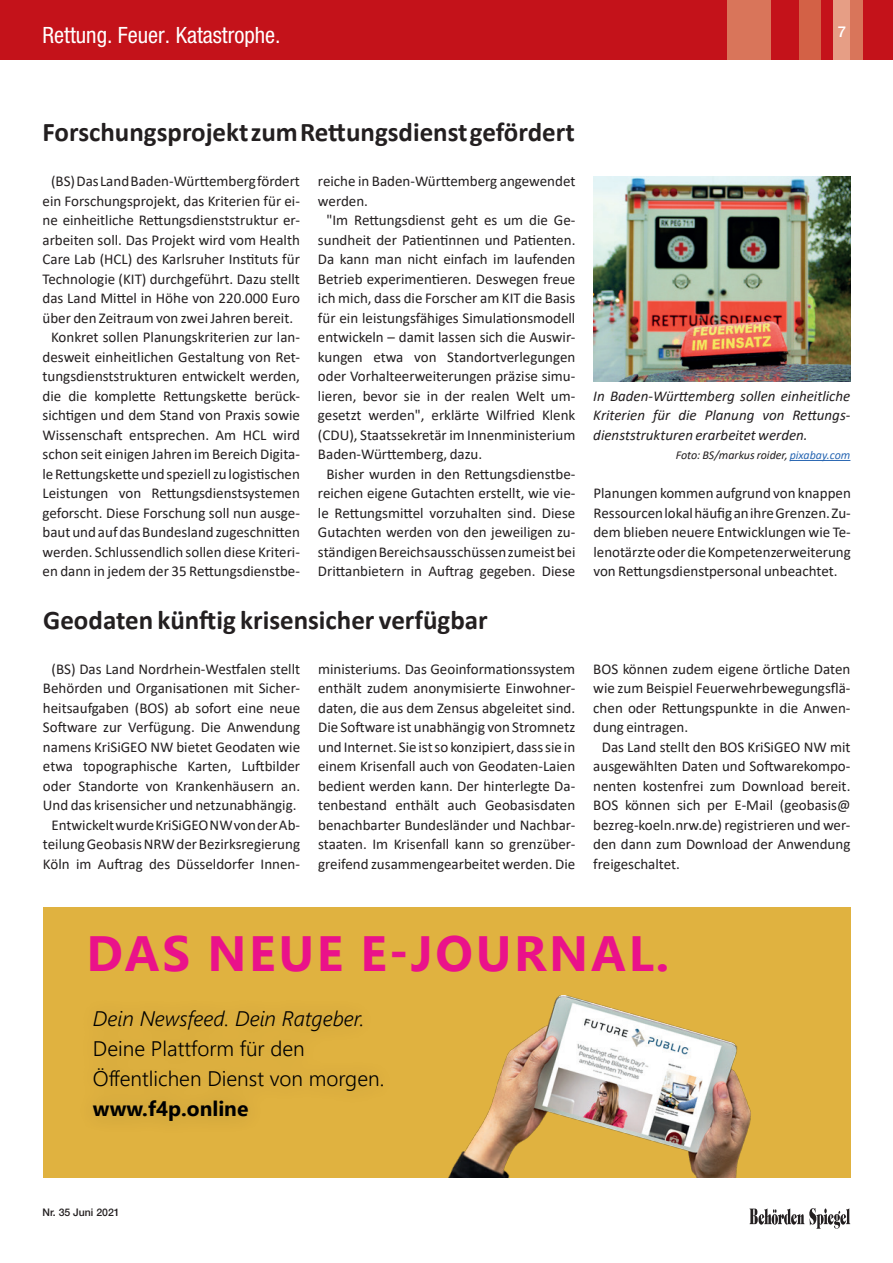
<style>
.page{position:relative;width:893px;height:1263px;background:#fff}
.page>*{position:absolute;margin:0;border:0;box-sizing:border-box;transform-origin:0 0}
.t1{font:700 49.5px "Segoe UI";letter-spacing:.055em;color:#ea128a}
.t2{font:700 27px "Calibri";color:#231f20}
.t3{font:condensed 22.5px "Helvetica Neue";color:#fff}
.t4{font:300 21px/30px "Segoe UI";color:#000001}
.t5{font:italic 300 21px "Segoe UI";color:#000001}
.t6{font:700 21px "Segoe UI";color:#000001}
.t7{font:15px/19.5px "Calibri";color:#231f20;text-align:center}
.t8{font:italic 15px/19.5px "Calibri";color:#231f20;text-align:justify}
.t9{font:500 15px "Helvetica Neue";color:#fff}
.t10{font:italic 12px "Calibri";color:#231f20}
.t11{font:500 10.5px "Helvetica Neue";color:#231f20}
.s1{color:#2a68b3}
</style>
<div class="page">
<div style="left:0;top:0;width:893px;height:60px;background:#c4121a"></div>
<div style="left:799px;top:0;width:21px;height:60px;background:#d36146"></div>
<div style="left:727px;top:0;width:43px;height:60px;background:#d9755a"></div>
<div style="left:833px;top:0;width:24px;height:60px;background:#e69e85"></div>
<div style="left:850px;top:0;width:13px;height:60px;background:#d9755a"></div>
<svg style="left:749px;top:1208px;width:101px;height:21px"></svg>
<div style="left:43px;top:908px;width:808px;height:270px;background:#e0b240"></div>
<img style="left:448px;top:995px;width:303px;height:183px">
<div style="left:75px;top:993px;width:324px;height:146px;background:#dcaf3f"></div>
<hr style="left:790px;top:460px;width:60px;height:1px;background:#2a68b3">
<img style="left:593px;top:176px;width:257px;height:205px">
<h3 class="t3" style="left:43px;top:22px;width:240px">Rettung. Feuer. Katastrophe.</h3>
<p class="t9" style="left:838px;top:23px;width:10px">7</p>
<h2 class="t2" style="left:43px;top:113px;width:534px">Forschungsprojekt zum Rettungsdienst gefördert</h2>
<p class="t7" style="left:43px;top:171px;width:259px">(BS) Das Land Baden-Württemberg fördert ein Forschungsprojekt, das Kriterien für ei&shy;ne einheitliche Rettungsdienststruktur er&shy;arbeiten soll. Das Projekt wird vom Health Care Lab (HCL) des Karlsruher Instituts für Technologie (KIT) durchgeführt. Dazu stellt das Land Mittel in Höhe von 220.000 Euro über den Zeitraum von zwei Jahren bereit.<br>Konkret sollen Planungskriterien zur lan&shy;desweit einheitlichen Gestaltung von Ret&shy;tungsdienststrukturen entwickelt werden, die die komplette Rettungskette berück&shy;sichtigen und dem Stand von Praxis sowie Wissenschaft entsprechen. Am HCL wird schon seit einigen Jahren im Bereich Digita&shy;le Rettungskette und speziell zu logistischen Leistungen von Rettungsdienstsystemen geforscht. Diese Forschung soll nun ausge&shy;baut und auf das Bundesland zugeschnitten werden. Schlussendlich sollen diese Kriteri&shy;en dann in jedem der 35 Rettungsdienstbe-</p>
<p class="t7" style="left:318px;top:171px;width:259px">reiche in Baden-Württemberg angewendet</p>
<p class="t7" style="left:318px;top:190px;width:52px">werden.</p>
<p class="t7" style="left:326px;top:210px;width:250px">"Im Rettungsdienst geht es um die Ge-</p>
<p class="t7" style="left:318px;top:229px;width:259px">sundheit der Patientinnen und Patienten.</p>
<p class="t7" style="left:318px;top:249px;width:259px">Da kann man nicht einfach im laufenden</p>
<p class="t7" style="left:318px;top:268px;width:259px">Betrieb experimentieren. Deswegen freue</p>
<p class="t7" style="left:318px;top:288px;width:259px">ich mich, dass die Forscher am KIT die Basis</p>
<p class="t7" style="left:318px;top:307px;width:259px">für ein leistungsfähiges Simulationsmodell</p>
<p class="t7" style="left:318px;top:327px;width:259px">entwickeln – damit lassen sich die Auswir-</p>
<p class="t7" style="left:318px;top:346px;width:259px">kungen etwa von Standortverlegungen</p>
<p class="t7" style="left:318px;top:366px;width:259px">oder Vorhalteerweiterungen präzise simu-</p>
<p class="t7" style="left:318px;top:385px;width:259px">lieren, bevor sie in der realen Welt um-</p>
<p class="t7" style="left:318px;top:405px;width:259px">gesetzt werden", erklärte Wilfried Klenk</p>
<p class="t7" style="left:318px;top:424px;width:259px">(CDU), Staatssekretär im Innenministerium</p>
<p class="t7" style="left:318px;top:444px;width:166px">Baden-Württemberg, dazu.</p>
<p class="t7" style="left:326px;top:463px;width:250px">Bisher wurden in den Rettungsdienstbe-</p>
<p class="t7" style="left:318px;top:483px;width:259px">reichen eigene Gutachten erstellt, wie vie-</p>
<p class="t7" style="left:318px;top:502px;width:259px">le Rettungsmittel vorzuhalten sind. Diese</p>
<p class="t7" style="left:318px;top:522px;width:259px">Gutachten werden von den jeweiligen zu-</p>
<p class="t7" style="left:318px;top:541px;width:259px">ständigen Bereichsausschüssen zumeist bei</p>
<p class="t7" style="left:318px;top:561px;width:259px">Drittanbietern in Auftrag gegeben. Diese</p>
<h2 class="t2" style="left:43px;top:601px;width:446px">Geodaten künftig krisensicher verfügbar</h2>
<p class="t8" style="left:593px;top:385px;width:259px">In Baden-Württemberg sollen einheitliche Kriterien für die Planung von Rettungs&shy;dienststrukturen erarbeitet werden.</p>
<p class="t10" style="left:676px;top:447px;width:176px">Foto: BS/markus roider, <span class="s1">pixabay.com</span></p>
<p class="t7" style="left:593px;top:483px;width:259px;text-align:justify">Planungen kommen aufgrund von knappen Ressourcen lokal häufig an ihre Grenzen. Zu&shy;dem blieben neuere Entwicklungen wie Te&shy;lenotärzte oder die Kompetenzerweiterung von Rettungsdienstpersonal unbeachtet.</p>
<p class="t7" style="left:43px;top:658px;width:259px">(BS) Das Land Nordrhein-Westfalen stellt Behörden und Organisationen mit Sicher&shy;heitsaufgaben (BOS) ab sofort eine neue Software zur Verfügung. Die Anwendung namens KriSiGEO NW bietet Geodaten wie etwa topographische Karten, Luftbilder oder Standorte von Krankenhäusern an.<br>Und das krisensicher und netzunabhängig.<br>Entwickelt wurde KriSiGEO NW von der Ab&shy;teilung Geobasis NRW der Bezirksregierung Köln im Auftrag des Düsseldorfer Innen-</p>
<p class="t7" style="left:318px;top:658px;width:259px;text-align:justify">ministeriums. Das Geoinformationssystem enthält zudem anonymisierte Einwohner&shy;daten, die aus dem Zensus abgeleitet sind.<br>Die Software ist unabhängig von Stromnetz und Internet. Sie ist so konzipiert, dass sie in einem Krisenfall auch von Geodaten-Laien bedient werden kann. Der hinterlegte Da&shy;tenbestand enthält auch Geobasisdaten benachbarter Bundesländer und Nachbar&shy;staaten. Im Krisenfall kann so grenzüber&shy;greifend zusammengearbeitet werden. Die</p>
<p class="t7" style="left:593px;top:658px;width:259px">BOS können zudem eigene örtliche Daten</p>
<p class="t7" style="left:593px;top:678px;width:259px">wie zum Beispiel Feuerwehrbewegungsflä-</p>
<p class="t7" style="left:593px;top:697px;width:259px">chen oder Rettungspunkte in die Anwen-</p>
<p class="t7" style="left:593px;top:717px;width:96px">dung eintragen.</p>
<p class="t7" style="left:602px;top:736px;width:250px">Das Land stellt den BOS KriSiGEO NW mit</p>
<p class="t7" style="left:593px;top:756px;width:259px">ausgewählten Daten und Softwarekompo-</p>
<p class="t7" style="left:593px;top:775px;width:259px">nenten kostenfrei zum Download bereit.</p>
<p class="t7" style="left:593px;top:795px;width:259px">BOS können sich per E-Mail (geobasis@</p>
<p class="t7" style="left:593px;top:814px;width:259px">bezreg-koeln.nrw.de) registrieren und wer-</p>
<p class="t7" style="left:593px;top:834px;width:259px">den dann zum Download der Anwendung</p>
<p class="t7" style="left:593px;top:853px;width:88px">freigeschaltet.</p>
<h1 class="t1" style="left:86px;top:906px;width:584px">DAS NEUE E-JOURNAL.</h1>
<h3 class="t5" style="left:93px;top:999px;width:273px">Dein Newsfeed. Dein Ratgeber.</h3>
<h3 class="t4" style="left:93px;top:1032px;width:293px">Deine Plattform für den<br>Öffentlichen Dienst von morgen.</h3>
<h3 class="t6" style="left:93px;top:1089px;width:157px">www.f4p.online</h3>
<p class="t11" style="left:43px;top:1206px;width:79px">Nr. 35 Juni 2021</p>
</div>
